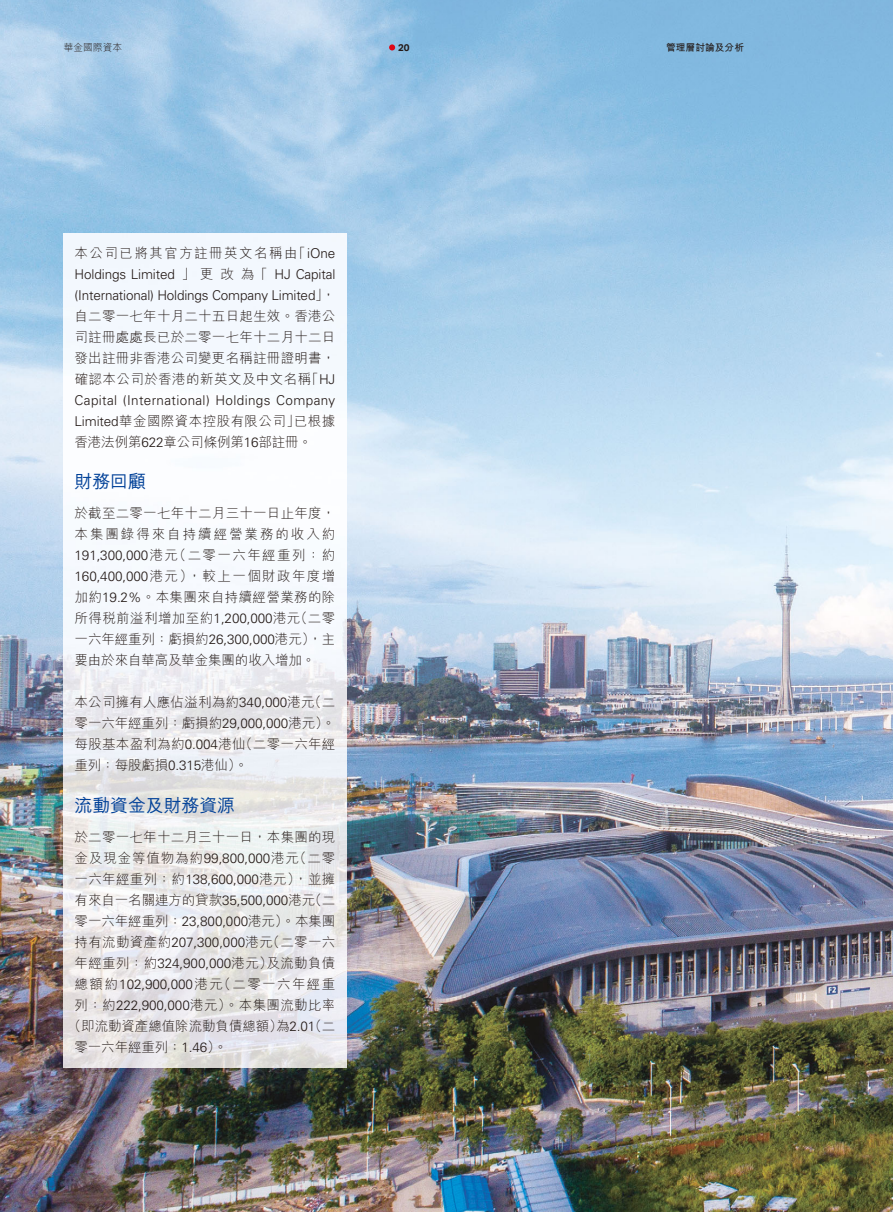
<style>
.page{position:relative;width:893px;height:1212px;background:#fff}
.page>*{position:absolute;margin:0;border:0;box-sizing:border-box;transform-origin:0 0}
.t1{font:18px "M Hei HK Medium E Ten B5 H";letter-spacing:-.01em;color:#004098}
.t2{font:13.5px/21px "M Hei HK Light E Ten B5 H";letter-spacing:.02em;color:#231916;text-align:justify}
.t3{font:13.5px "M Hei HK Light E Ten B5 H";letter-spacing:-.005em;color:#231916}
.t4{font:300 13.5px/21px "Univers LT Std";letter-spacing:-.01em;color:#231916}
.t5{font:300 13.5px "Univers LT Std";letter-spacing:.025em;color:#231916}
.t6{font:13.5px "M Hei HK Light E Ten B5 H";letter-spacing:.065em;color:#231916}
.t7{font:13.5px "M Hei HK Light E Ten B5 H";letter-spacing:.105em;color:#231916}
.t8{font:13.5px "M Hei HK Light E Ten B5 H";letter-spacing:.11em;color:#231916}
.t9{font:13.5px "M Hei HK Light E Ten B5 H";letter-spacing:-.01em;color:#231916}
.t10{font:9.75px "M Hei HK Bold E Ten B5 H";color:#231916}
.t11{font:9.75px "M Hei HK Light E Ten B5 H";color:#231916}
.t12{font:700 9.75px "Aktiv Grotesk";color:#231916}
.s1{font-family:"Univers LT Std";font-weight:300}
.s2{font-family:"M Hei HK Light E Ten B5 H";font-weight:400}
</style>
<div class="page">
<img style="left:0;top:0;width:893px;height:1212px">
<svg style="left:389px;top:44px;width:6px;height:6px"></svg>
<img style="left:64px;top:234px;width:282px;height:833px">
<p class="t11" style="left:64px;top:44px;width:60px">華金國際資本</p>
<p class="t12" style="left:398px;top:42px;width:13px">20</p>
<p class="t10" style="left:666px;top:44px;width:79px">管理層討論及分析</p>
<p class="t8" style="left:75px;top:247px;width:262px">本公司已將其官方註冊英文名稱由「<span class="s1">iOne</span></p>
<p class="t4" style="left:75px;top:264px;width:262px">Holdings Limited <span class="s2">」更改為「</span> HJ Capital (International) Holdings Company Limited<span class="s2">」，</span></p>
<p class="t2" style="left:75px;top:307px;width:262px">自二零一七年十月二十五日起生效。香港公司註冊處處長已於二零一七年十二月十二日發出註冊非香港公司變更名稱註冊證明書，確認本公司於香港的新英文及中文名稱「<span class="s1">HJ</span></p>
<p class="t5" style="left:75px;top:393px;width:262px">Capital (International) Holdings Company</p>
<p class="t2" style="left:75px;top:412px;width:262px"><span class="s1">Limited</span>華金國際資本控股有限公司」已根據香港法例第<span class="s1">622</span>章公司條例第<span class="s1">16</span>部註冊。</p>
<h1 class="t1" style="left:75px;top:474px;width:73px">財務回顧</h1>
<p class="t2" style="left:75px;top:504px;width:262px">於截至二零一七年十二月三十一日止年度，本集團錄得來自持續經營業務的收入約<span class="s1">191,300,000</span>港元（二零一六年經重列：約<span class="s1">160,400,000</span>港元），較上一個財政年度增加約<span class="s1">19.2%</span>。本集團來自持續經營業務的除所得稅前溢利增加至約<span class="s1">1,200,000</span>港元（二零一六年經重列：虧損約<span class="s1">26,300,000</span>港元），主要由於來自華高及華金集團的收入增加。</p>
<p class="t2" style="left:75px;top:693px;width:262px">本公司擁有人應佔溢利為約<span class="s1">340,000</span>港元（二零一六年經重列：虧損約<span class="s1">29,000,000</span>港元）。每股基本盈利為約<span class="s1">0.004</span>港仙（二零一六年經重列：每股虧損<span class="s1">0.315</span>港仙）。</p>
<h1 class="t1" style="left:75px;top:798px;width:162px">流動資金及財務資源</h1>
<p class="t2" style="left:75px;top:828px;width:262px">於二零一七年十二月三十一日，本集團的現</p>
<p class="t6" style="left:75px;top:852px;width:262px">金及現金等值物為約<span class="s1">99,800,000</span>港元（二零</p>
<p class="t2" style="left:75px;top:870px;width:262px">一六年經重列：約<span class="s1">138,600,000</span>港元），並擁</p>
<p class="t3" style="left:75px;top:894px;width:262px">有來自一名關連方的貸款<span class="s1">35,500,000</span>港元（二</p>
<p class="t3" style="left:75px;top:915px;width:262px">零一六年經重列：<span class="s1">23,800,000</span>港元）。本集團</p>
<p class="t2" style="left:75px;top:933px;width:262px">持有流動資產約<span class="s1">207,300,000</span>港元（二零一六</p>
<p class="t2" style="left:75px;top:954px;width:262px">年經重列：約<span class="s1">324,900,000</span>港元）及流動負債</p>
<p class="t7" style="left:75px;top:978px;width:262px">總額約<span class="s1">102,900,000</span>港元（二零一六年經重</p>
<p class="t2" style="left:75px;top:996px;width:262px">列：約<span class="s1">222,900,000</span>港元）。本集團流動比率</p>
<p class="t3" style="left:68px;top:1020px;width:269px">（即流動資產總值除流動負債總額）為<span class="s1">2.01</span>（二</p>
<p class="t9" style="left:75px;top:1041px;width:154px">零一六年經重列：<span class="s1">1.46</span>）。</p>
</div>
